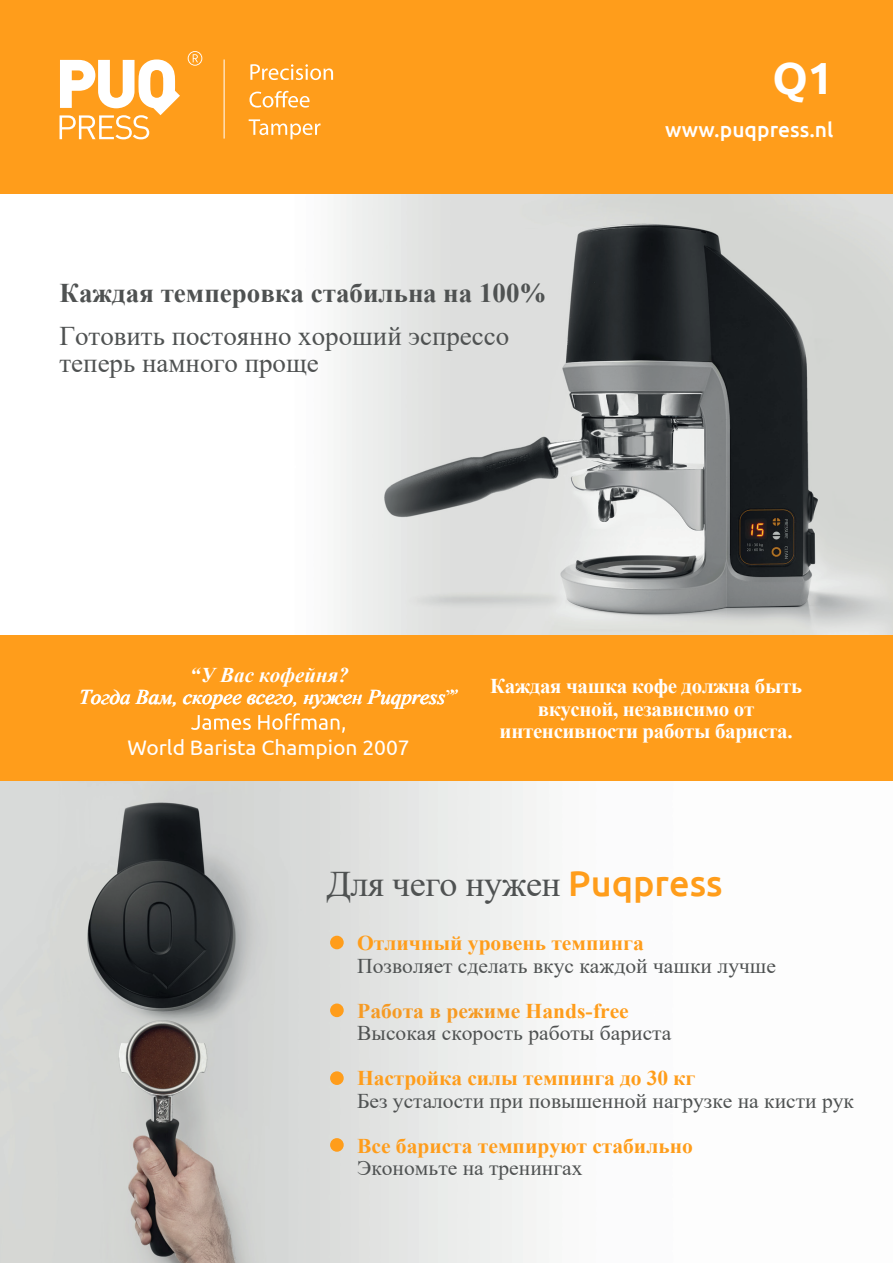
<style>
.page{position:relative;width:893px;height:1263px;background:#fff}
.page>*{position:absolute;margin:0;border:0;box-sizing:border-box;transform-origin:0 0}
.t1{font:700 45px "Ubuntu";color:#fff}
.t2{font:36px "Times New Roman";letter-spacing:-.015em;color:#4f5252}
.t3{font:27px/27px "Times New Roman";color:#4f5252}
.t4{font:700 27px "Times New Roman";color:#4f5252}
.t5{font:21px/45px "Times New Roman";color:#4f5252}
.t6{font:700 21px "Times New Roman";color:#ff9d1b}
.t7{font:700 21px/22.5px "Times New Roman";letter-spacing:-.02em;color:#fff;text-align:center}
.t8{font:italic 21px "Times New Roman";color:#fff}
.t9{font:21px "Ubuntu";color:#fff}
.t10{font:500 21px "Ubuntu";color:#fff}
.t11{font:italic 700 21px "Times New Roman";color:#fff}
.s1{font-family:"Ubuntu";font-weight:500;color:#ff9d1b}
.s2{font-weight:700;color:#f69a23}
.s3{font-weight:700;color:#ff9d1b}
</style>
<div class="page">
<img style="left:0;top:780px;width:893px;height:483px">
<img style="left:0;top:193px;width:893px;height:442px">
<div style="left:0;top:0;width:893px;height:193px;background:#ff9d1b"></div>
<div style="left:0;top:635px;width:893px;height:145px;background:#ff9d1b"></div>
<svg style="left:60px;top:59px;width:120px;height:80px"></svg>
<svg style="left:188px;top:51px;width:14px;height:15px"></svg>
<hr style="left:224px;top:59px;width:1px;height:80px;background:#fff">
<svg style="left:250px;top:64px;width:83px;height:16px"></svg>
<svg style="left:249px;top:91px;width:61px;height:17px"></svg>
<svg style="left:249px;top:119px;width:71px;height:20px"></svg>
<svg style="left:191px;top:713px;width:154px;height:20px"></svg>
<div style="left:330px;top:936px;width:14px;height:13px;background:#ff9d1b;border-radius:50%"></div>
<div style="left:330px;top:1003px;width:14px;height:14px;background:#ff9d1b;border-radius:50%"></div>
<div style="left:330px;top:1071px;width:14px;height:14px;background:#ff9d1b;border-radius:50%"></div>
<div style="left:330px;top:1138px;width:14px;height:14px;background:#ff9d1b;border-radius:50%"></div>
<h1 class="t1" style="left:772px;top:51px;width:63px">Q1</h1>
<p class="t4" style="left:60px;top:273px;width:489px">Каждая темперовка стабильна на 100%</p>
<p class="t3" style="left:60px;top:321px;width:451px">Готовить постоянно хороший эспрессо теперь намного проще</p>
<p class="t10" style="left:665px;top:117px;width:170px">www.puqpress.nl</p>
<p class="t11" style="left:190px;top:660px;width:161px">“У Вас кофейня?</p>
<p class="t8" style="left:79px;top:683px;width:381px">Тогда Вам, скорее всего, нужен Puqpress”</p>
<p class="t9" style="left:127px;top:735px;width:284px">World Barista Champion 2007</p>
<p class="t7" style="left:490px;top:674px;width:314px">Каждая чашка кофе должна быть вкусной, независимо от интенсивности работы бариста.</p>
<h2 class="t2" style="left:326px;top:859px;width:398px">Для чего нужен <span class="s1">Puqpress</span></h2>
<p class="t6" style="left:357px;top:928px;width:288px">Отличный уровень темпинга</p>
<p class="t5" style="left:357px;top:942px;width:420px">Позволяет сделать вкус каждой чашки лучше<br><span class="s2">Работа в режиме</span> <span class="s3">Hands-free</span></p>
<p class="t5" style="left:357px;top:1010px;width:316px">Высокая скорость работы бариста</p>
<p class="t6" style="left:357px;top:1063px;width:340px">Настройка силы темпинга до 30 кг</p>
<p class="t5" style="left:357px;top:1077px;width:498px">Без усталости при повышенной нагрузке на кисти рук</p>
<p class="t6" style="left:357px;top:1130px;width:337px">Все бариста темпируют стабильно</p>
<p class="t5" style="left:357px;top:1145px;width:227px">Экономьте на тренингах</p>
</div>
